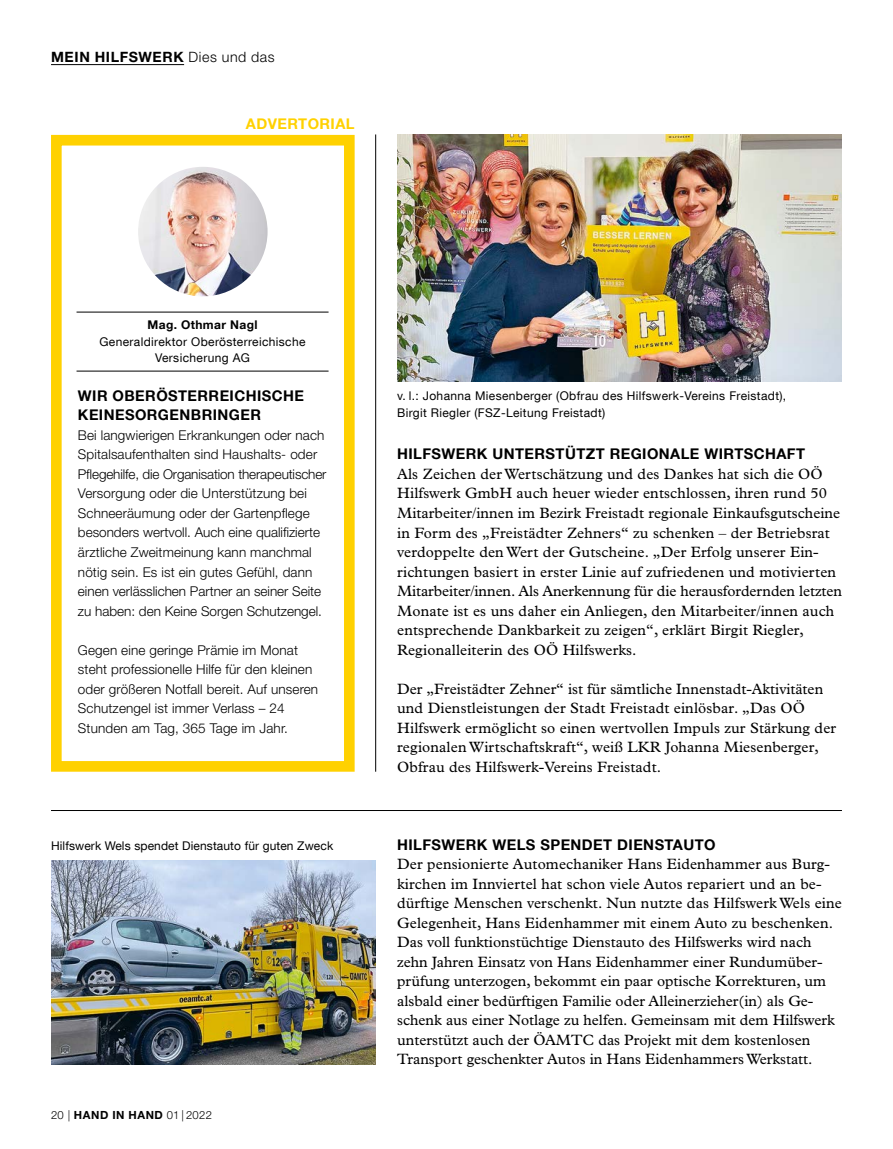
<style>
.page{position:relative;width:893px;height:1149px;background:#fff}
.page>*{position:absolute;margin:0;border:0;box-sizing:border-box;transform-origin:0 0}
.t1{font:15px/19.5px "Plantin Std";letter-spacing:.01em;color:#000}
.t2{font:700 14.7px/19.5px "Helvetica Neue LT Com";letter-spacing:.03em;color:#000}
.t3{font:700 14.7px "Helvetica Neue LT Com";letter-spacing:.03em;color:#ffd100}
.t4{font:700 14.25px "Helvetica Neue LT Std";letter-spacing:.045em;color:#000}
.t5{font:300 13.5px/19.5px "Helvetica Neue LT Std";letter-spacing:.01em;color:#000}
.t6{font:12px/16.5px "Helvetica Neue LT Com";letter-spacing:.03em;color:#000}
.t7{font:12px "Helvetica Neue LT Com";letter-spacing:.01em;color:#000}
.t8{font:700 12px "Helvetica Neue LT Com";letter-spacing:.03em;color:#000}
.t9{font:300 11.25px "Helvetica Neue LT Std";letter-spacing:.03em;color:#000}
.s1{font-weight:300}
.s2{font-weight:700}
</style>
<div class="page">
<div style="left:51px;top:135px;width:304px;height:636px;border:11px solid #ffd100"></div>
<hr style="left:51px;top:64px;width:133px;height:1px;background:#000">
<img style="left:397px;top:135px;width:445px;height:246px">
<img style="left:138px;top:167px;width:130px;height:129px;border-radius:65px">
<hr style="left:77px;top:312px;width:252px;height:1px;background:#000">
<hr style="left:77px;top:371px;width:252px;height:1px;background:#000">
<hr style="left:375px;top:134px;width:1px;height:637px;background:#000">
<hr style="left:51px;top:810px;width:791px;height:1px;background:#000">
<img style="left:51px;top:860px;width:325px;height:204px">
<p class="t4" style="left:51px;top:48px;width:225px">MEIN HILFSWERK <span class="s1">Dies und das</span></p>
<p class="t3" style="left:246px;top:114px;width:110px">ADVERTORIAL</p>
<p class="t8" style="left:148px;top:317px;width:111px">Mag. Othmar Nagl</p>
<p class="t6" style="left:100px;top:333px;width:208px;text-align:center">Generaldirektor Oberösterreichische<br>Versicherung AG</p>
<p class="t2" style="left:78px;top:385px;width:228px">WIR OBERÖSTERREICHISCHE<br>KEINESORGENBRINGER</p>
<p class="t5" style="left:78px;top:425px;width:250px">Bei langwierigen Erkrankungen oder nach Spitalsaufenthalten sind Haushalts- oder Pflegehilfe, die Organisation therapeutischer Versorgung oder die Unterstützung bei Schneeräumung oder der Gartenpflege besonders wertvoll. Auch eine qualifizierte ärztliche Zweitmeinung kann manchmal nötig sein. Es ist ein gutes Gefühl, dann einen verlässlichen Partner an seiner Seite zu haben: den Keine Sorgen Schutzengel.</p>
<p class="t5" style="left:78px;top:639px;width:242px">Gegen eine geringe Prämie im Monat steht professionelle Hilfe für den kleinen oder größeren Notfall bereit. Auf unseren Schutzengel ist immer Verlass – 24<br>Stunden am Tag, 365 Tage im Jahr.</p>
<p class="t7" style="left:51px;top:838px;width:284px">Hilfswerk Wels spendet Dienstauto für guten Zweck</p>
<p class="t9" style="left:51px;top:1107px;width:163px">20 | <span class="s2">HAND IN HAND</span> 01 | 2022</p>
<p class="t6" style="left:397px;top:387px;width:391px">v. l.: Johanna Miesenberger (Obfrau des Hilfswerk-Vereins Freistadt),<br>Birgit Riegler (FSZ-Leitung Freistadt)</p>
<p class="t2" style="left:397px;top:444px;width:409px">HILFSWERK UNTERSTÜTZT REGIONALE WIRTSCHAFT</p>
<p class="t1" style="left:397px;top:464px;width:446px">Als Zeichen der Wertschätzung und des Dankes hat sich die OÖ Hilfswerk GmbH auch heuer wieder entschlossen, ihren rund 50<br>Mitarbeiter/innen im Bezirk Freistadt regionale Einkaufsgutscheine in Form des „Freistädter Zehners“ zu schenken – der Betriebsrat verdoppelte den Wert der Gutscheine. „Der Erfolg unserer Ein&shy;richtungen basiert in erster Linie auf zufriedenen und motivierten Mitarbeiter/innen. Als Anerkennung für die herausfordernden letzten Monate ist es uns daher ein Anliegen, den Mitarbeiter/innen auch entsprechende Dankbarkeit zu zeigen“, erklärt Birgit Riegler, Regionalleiterin des OÖ Hilfswerks.</p>
<p class="t1" style="left:397px;top:678px;width:440px">Der „Freistädter Zehner“ ist für sämtliche Innenstadt-Aktivitäten und Dienstleistungen der Stadt Freistadt einlösbar. „Das OÖ Hilfswerk ermöglicht so einen wertvollen Impuls zur Stärkung der regionalen Wirtschaftskraft“, weiß LKR Johanna Miesenberger, Obfrau des Hilfswerk-Vereins Freistadt.</p>
<p class="t2" style="left:397px;top:834px;width:320px">HILFSWERK WELS SPENDET DIENSTAUTO</p>
<p class="t1" style="left:397px;top:854px;width:446px">Der pensionierte Automechaniker Hans Eidenhammer aus Burg&shy;kirchen im Innviertel hat schon viele Autos repariert und an be&shy;dürftige Menschen verschenkt. Nun nutzte das Hilfswerk Wels eine Gelegenheit, Hans Eidenhammer mit einem Auto zu beschenken.<br>Das voll funktionstüchtige Dienstauto des Hilfswerks wird nach zehn Jahren Einsatz von Hans Eidenhammer einer Rundumüber&shy;prüfung unterzogen, bekommt ein paar optische Korrekturen, um alsbald einer bedürftigen Familie oder Alleinerzieher(in) als Ge&shy;schenk aus einer Notlage zu helfen. Gemeinsam mit dem Hilfswerk unterstützt auch der ÖAMTC das Projekt mit dem kostenlosen Transport geschenkter Autos in Hans Eidenhammers Werkstatt.</p>
</div>
